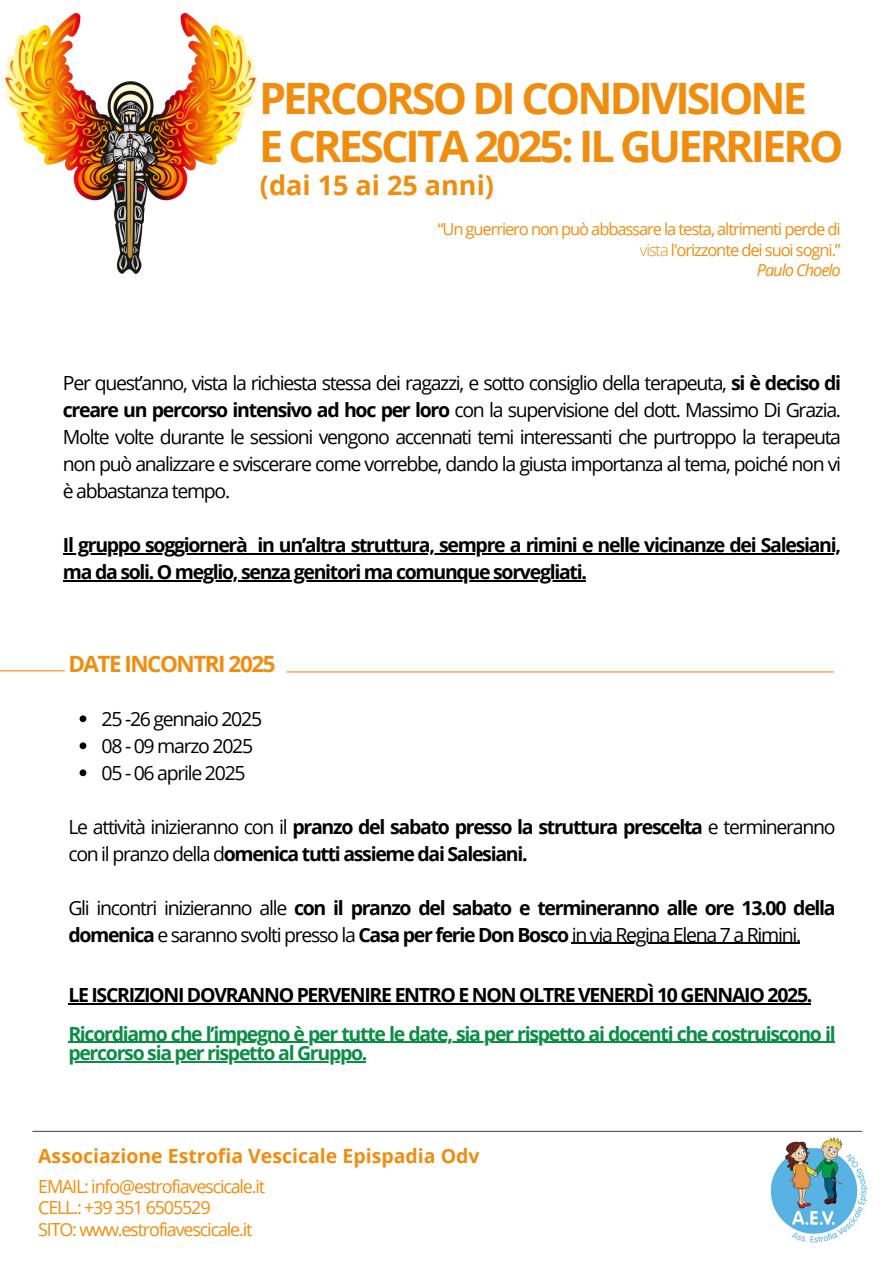
<style>
.page{position:relative;width:894px;height:1264px;background:#fff}
.page>*{position:absolute;margin:0;border:0;box-sizing:border-box;transform-origin:0 0}
.t1{font:700 43.2px/47.5px "Open Sans";letter-spacing:-.07em;color:#f18d0e}
.t2{font:700 27px "Open Sans";color:#f18d0e}
.t3{font:700 22.5px "Open Sans";letter-spacing:-.065em;color:#f18d0e}
.t4{font:700 19.5px/27px "Open Sans";letter-spacing:-.065em;color:#000}
.t5{font:19.5px/27px "Open Sans";letter-spacing:-.065em;color:#000}
.t6{font:700 19.5px/19.2px "Open Sans";letter-spacing:-.065em;color:#0a8d44}
.t7{font:700 19.5px "Open Sans";color:#f18d0e}
.t8{font:18px/21.3px "Open Sans";letter-spacing:-.065em;color:#f18d0e}
.t9{font:16.5px/20.2px "Open Sans";letter-spacing:-.065em;color:#f18d0e;text-align:right}
.t10{font:italic 16.5px "Open Sans";letter-spacing:-.065em;color:#f18d0e}
.s1{font-weight:300}
.s2{font-weight:700}
.s3{font-weight:400}
</style>
<div class="page">
<hr style="left:32px;top:1130px;width:830px;height:1px;background:#545454">
<img style="left:770px;top:1137px;width:97px;height:106px">
<svg style="left:80px;top:715px;width:6px;height:7px"></svg>
<svg style="left:80px;top:742px;width:6px;height:7px"></svg>
<svg style="left:80px;top:769px;width:6px;height:7px"></svg>
<hr style="left:571px;top:942px;width:228px;height:1px;background:#000">
<hr style="left:68px;top:1003px;width:742px;height:1px;background:#000">
<hr style="left:68px;top:1041px;width:766px;height:1px;background:#0a8d44">
<hr style="left:68px;top:1060px;width:298px;height:2px;background:#0a8d44">
<hr style="left:286px;top:671px;width:547px;height:1px;background:#f18d0e">
<hr style="left:0;top:670px;width:65px;height:1px;background:#f18d0e">
<img style="left:2px;top:14px;width:257px;height:259px">
<hr style="left:63px;top:553px;width:184px;height:1px;background:#000">
<hr style="left:257px;top:553px;width:582px;height:1px;background:#000">
<hr style="left:63px;top:580px;width:522px;height:1px;background:#000">
<p class="t1" style="left:259px;top:74px;width:586px">PERCORSO DI CONDIVISIONE<br>E CRESCITA 2025: IL GUERRIERO</p>
<h5 class="t2" style="left:260px;top:166px;width:235px">(dai 15 ai 25 anni)</h5>
<p class="t9" style="left:437px;top:219px;width:404px">“Un guerriero non può abbassare la testa, altrimenti perde di <span class="s1">vista</span> l'orizzonte dei suoi sogni.”</p>
<p class="t10" style="left:756px;top:258px;width:85px">Paulo Choelo</p>
<p class="t5" style="left:63px;top:369px;width:779px;text-align:justify">Per quest’anno, vista la richiesta stessa dei ragazzi, e sotto consiglio della terapeuta, <span class="s2">si è deciso di creare un percorso intensivo ad hoc per loro</span> con la supervisione del dott. Massimo Di Grazia.<br>Molte volte durante le sessioni vengono accennati temi interessanti che purtroppo la terapeuta non può analizzare e sviscerare come vorrebbe, dando la giusta importanza al tema, poiché non vi</p>
<h1 class="t5" style="left:63px;top:477px;width:169px">è abbastanza tempo.</h1>
<h2 class="t4" style="left:63px;top:531px;width:186px">Il gruppo soggiornerà</h2>
<p class="t4" style="left:257px;top:531px;width:585px">in un’altra struttura, sempre a rimini e nelle vicinanze dei Salesiani,</p>
<p class="t4" style="left:63px;top:558px;width:525px">ma da soli. O meglio, senza genitori ma comunque sorvegliati.</p>
<p class="t3" style="left:68px;top:647px;width:209px">DATE INCONTRI 2025</p>
<p class="t5" style="left:101px;top:704px;width:162px">25 -26 gennaio 2025<br>08 - 09 marzo 2025<br>05 - 06 aprile 2025</p>
<p class="t4" style="left:68px;top:812px;width:768px"><span class="s3">Le attività inizieranno con il</span> pranzo del sabato presso la struttura prescelta <span class="s3">e termineranno con il pranzo della d</span>omenica tutti assieme dai Salesiani.</p>
<p class="t4" style="left:68px;top:893px;width:768px"><span class="s3">Gli incontri inizieranno alle</span> con il pranzo del sabato e termineranno alle ore 13.00 della domenica <span class="s3">e saranno svolti presso la</span> Casa per ferie Don Bosco <span class="s3">in via Regina Elena 7 a Rimini.</span></p>
<p class="t4" style="left:68px;top:981px;width:745px">LE ISCRIZIONI DOVRANNO PERVENIRE ENTRO E NON OLTRE VENERDÌ 10 GENNAIO 2025.</p>
<p class="t6" style="left:68px;top:1023px;width:768px">Ricordiamo che l’impegno è per tutte le date, sia per rispetto ai docenti che costruiscono il percorso sia per rispetto al Gruppo.</p>
<h6 class="t7" style="left:38px;top:1142px;width:443px">Associazione Estrofia Vescicale Epispadia Odv</h6>
<h5 class="t8" style="left:38px;top:1175px;width:228px">EMAIL: info@estrofiavescicale.it<br>CELL.: +39 351 6505529<br>SITO: www.estrofiavescicale.it</h5>
</div>
